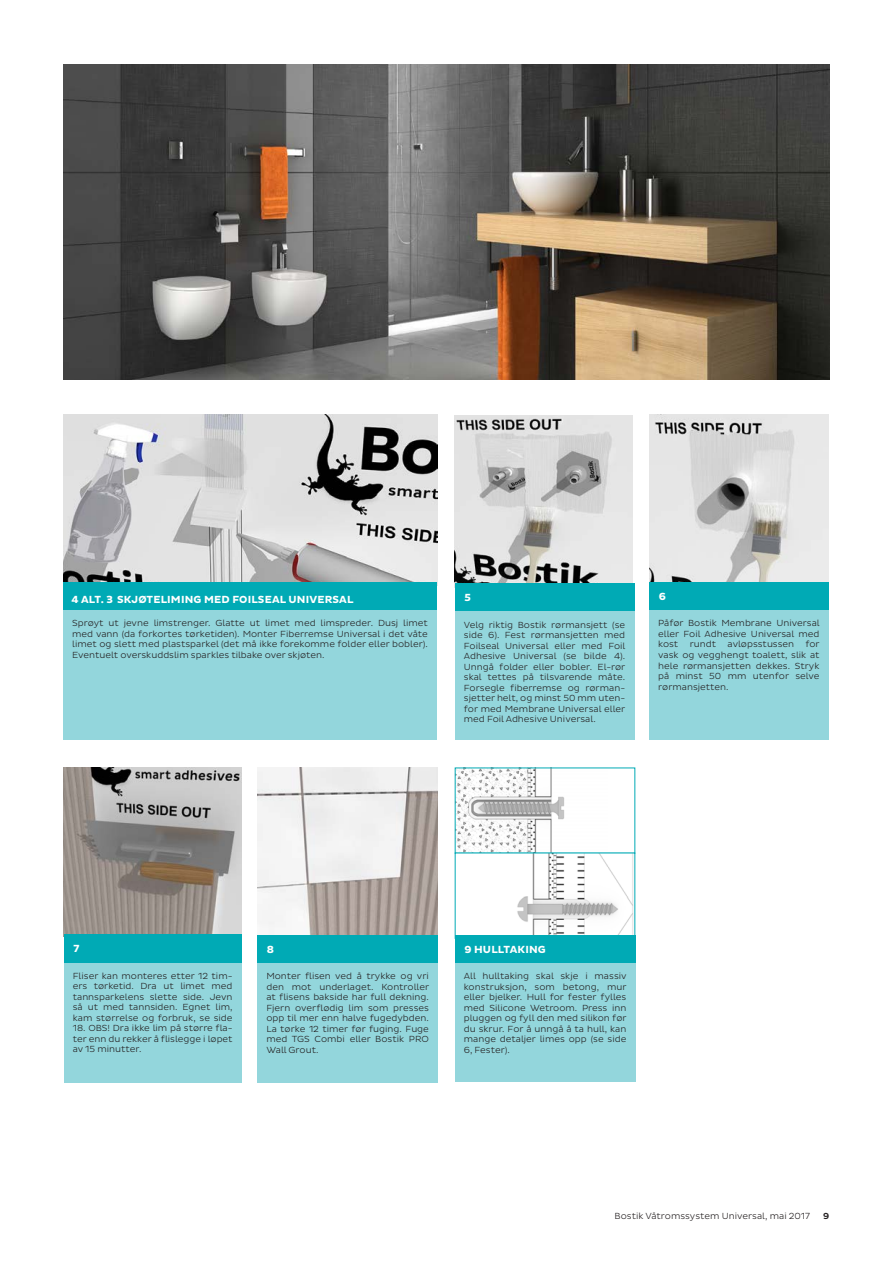
<style>
.page{position:relative;width:893px;height:1263px;background:#fff}
.page>*{position:absolute;margin:0;border:0;box-sizing:border-box;transform-origin:0 0}
.t1{font:700 10.5px "Bostik";letter-spacing:.015em;color:#fff}
.t2{font:300 9px/10.5px "Bostik";color:#231f20;text-align:justify}
.t3{font:500 9px "Bostik";color:#231f20}
</style>
<div class="page">
<img style="left:457px;top:769px;width:107px;height:83px">
<img style="left:517px;top:855px;width:116px;height:80px">
<img style="left:64px;top:767px;width:178px;height:167px">
<img style="left:257px;top:767px;width:181px;height:168px">
<img style="left:63px;top:415px;width:374px;height:167px">
<div style="left:63px;top:582px;width:374px;height:29px;background:#00aab5"></div>
<div style="left:63px;top:611px;width:374px;height:129px;background:#93d6dc"></div>
<img style="left:649px;top:414px;width:180px;height:172px">
<img style="left:455px;top:415px;width:178px;height:168px">
<div style="left:455px;top:583px;width:179px;height:29px;background:#00aab5"></div>
<div style="left:455px;top:612px;width:179px;height:128px;background:#93d6dc"></div>
<div style="left:649px;top:582px;width:179px;height:29px;background:#00aab5"></div>
<div style="left:649px;top:611px;width:179px;height:129px;background:#93d6dc"></div>
<div style="left:64px;top:934px;width:178px;height:29px;background:#00aab5"></div>
<div style="left:64px;top:963px;width:178px;height:119px;background:#93d6dc"></div>
<div style="left:257px;top:935px;width:181px;height:29px;background:#00aab5"></div>
<div style="left:257px;top:964px;width:181px;height:119px;background:#93d6dc"></div>
<div style="left:455px;top:935px;width:180px;height:29px;background:#00aab5"></div>
<div style="left:455px;top:964px;width:180px;height:118px;background:#93d6dc"></div>
<img style="left:64px;top:64px;width:765px;height:316px">
<p class="t1" style="left:72px;top:593px;width:283px">4 ALT. 3 SKJØTELIMING MED FOILSEAL UNIVERSAL</p>
<p class="t2" style="left:72px;top:618px;width:357px">Sprøyt ut jevne limstrenger. Glatte ut limet med limspreder. Dusj limet med vann (da forkortes tørketiden). Monter Fiberremse Universal i det våte limet og slett med plastsparkel (det må ikke forekomme folder eller bobler).<br>Eventuelt overskuddslim sparkles tilbake over skjøten.</p>
<p class="t1" style="left:464px;top:591px;width:8px">5</p>
<p class="t2" style="left:464px;top:619px;width:163px">Velg riktig Bostik rørmansjett (se side 6). Fest rørmansjetten med Foilseal Universal eller med Foil Adhesive Universal (se bilde 4).<br>Unngå folder eller bobler. El-rør skal tettes på tilsvarende måte.<br>Forsegle fiberremse og rørman&shy;sjetter helt, og minst 50 mm uten&shy;for med Membrane Universal eller med Foil Adhesive Universal.</p>
<p class="t1" style="left:659px;top:590px;width:9px">6</p>
<p class="t2" style="left:658px;top:618px;width:163px">Påfør Bostik Membrane Universal eller Foil Adhesive Universal med kost</p>
<p class="t2" style="left:658px;top:639px;width:163px;text-indent:69px">avløpsstussen for vask og vegghengt toalett, slik at hele rørmansjetten dekkes. Stryk på minst 50 mm utenfor selve rørmansjetten.</p>
<p class="t2" style="left:690px;top:639px;width:28px">rundt</p>
<p class="t1" style="left:73px;top:943px;width:7px">7</p>
<p class="t2" style="left:73px;top:970px;width:161px">Fliser kan monteres etter 12 tim&shy;ers tørketid. Dra ut limet med tannsparkelens slette side. Jevn så ut med tannsiden. Egnet lim, kam størrelse og forbruk, se side</p>
<p class="t2" style="left:73px;top:1023px;width:161px">18. OBS! Dra ikke lim på større fla&shy;ter enn du rekker å flislegge i løpet av 15 minutter.</p>
<p class="t1" style="left:267px;top:943px;width:9px">8</p>
<p class="t2" style="left:266px;top:971px;width:164px">Monter flisen ved å trykke og vri den mot underlaget. Kontroller at flisens bakside har full dekning.<br>Fjern overflødig lim som presses opp til mer enn halve fugedybden.<br>La tørke 12 timer før fuging. Fuge med TGS Combi eller Bostik PRO Wall Grout.</p>
<p class="t1" style="left:464px;top:943px;width:83px">9 HULLTAKING</p>
<p class="t2" style="left:464px;top:971px;width:164px">All hulltaking skal skje i massiv konstruksjon, som betong, mur eller bjelker. Hull for fester fylles med Silicone Wetroom. Press inn pluggen og fyll den med silikon før du skrur. For å unngå å ta hull, kan mange detaljer limes opp (se side 6, Fester).</p>
<p class="t2" style="left:615px;top:1210px;width:197px">Bostik Våtromssystem Universal, mai 2017</p>
<p class="t3" style="left:823px;top:1210px;width:8px">9</p>
</div>
